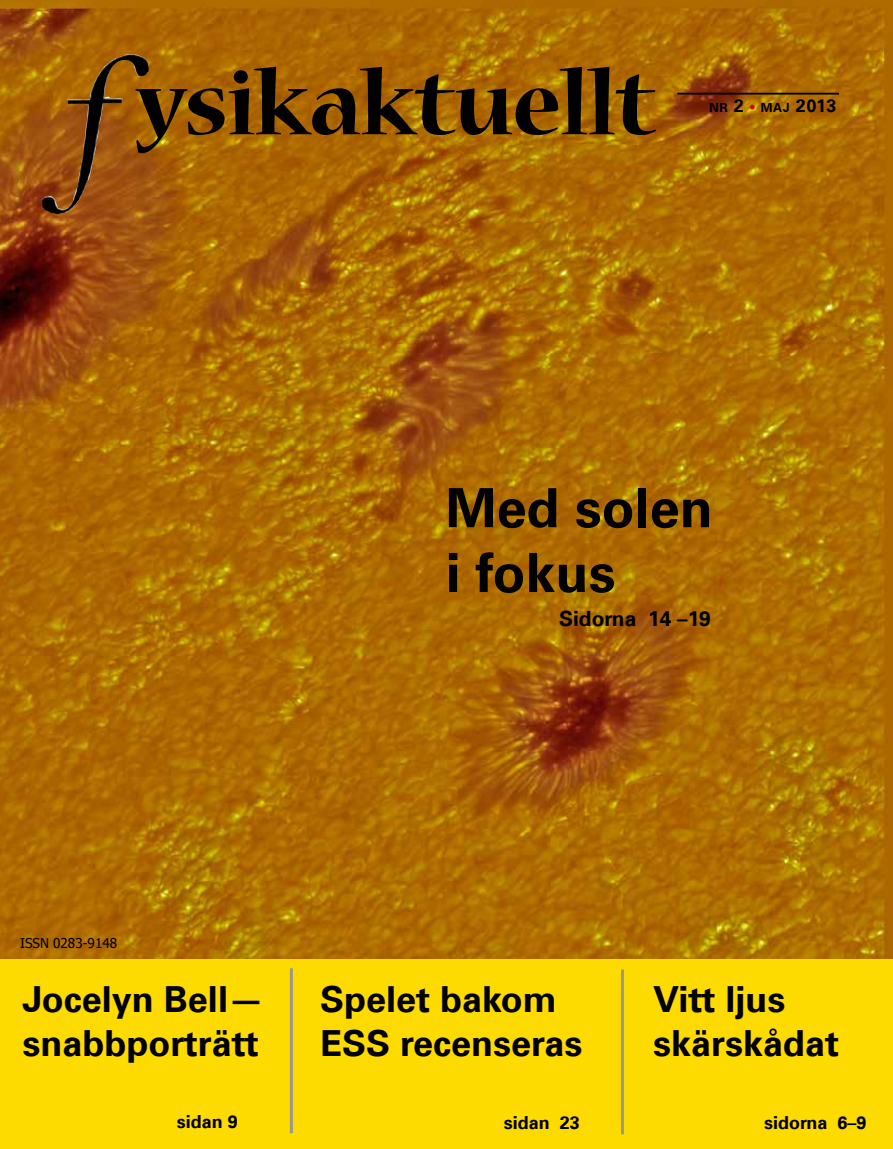
<style>
.page{position:relative;width:893px;height:1149px;background:#fff}
.page>*{position:absolute;margin:0;border:0;box-sizing:border-box;transform-origin:0 0}
.t1{font:700 99px "Nueva Std";letter-spacing:-.01em;color:#000}
.t2{font:700 54px/64.8px "Univers LT";color:#000}
.t3{font:700 36px/43.2px "Univers LT";color:#000}
.t4{font:700 21px "Univers LT";color:#000}
.t5{font:700 18px "Univers LT";color:#000}
.t6{font:13.5px "Tahoma";color:#000}
.t7{font:700 12.6px "Univers LT";color:#000}
.s1{font-size:18px}
.s2{font-size:13.5px;color:#cd1013}
</style>
<div class="page">
<img style="left:0;top:0;width:893px;height:959px">
<div style="left:0;top:959px;width:893px;height:189px;background:#fdda00"></div>
<hr style="left:290px;top:968px;width:3px;height:164px;background:#9c9887">
<hr style="left:621px;top:969px;width:3px;height:164px;background:#9c9887">
<hr style="left:677px;top:93px;width:162px;height:1px;background:#000">
<img style="left:42px;top:54px;width:93px;height:160px">
<h1 class="t1" style="left:136px;top:58px;width:520px">ysikaktuellt</h1>
<p class="t7" style="left:709px;top:100px;width:129px">NR <span class="s1">2</span> <span class="s2">•</span> MAJ <span class="s1">2013</span></p>
<h2 class="t2" style="left:446px;top:476px;width:269px">Med solen i fokus</h2>
<p class="t4" style="left:559px;top:606px;width:153px">Sidorna 14 –19</p>
<p class="t6" style="left:20px;top:933px;width:99px">ISSN 0283-9148</p>
<p class="t3" style="left:22px;top:978px;width:243px">Jocelyn Bell— snabbporträtt</p>
<p class="t5" style="left:177px;top:1110px;width:63px">sidan 9</p>
<p class="t3" style="left:320px;top:978px;width:264px">Spelet bakom<br>ESS recenseras</p>
<p class="t5" style="left:504px;top:1111px;width:78px">sidan 23</p>
<p class="t3" style="left:653px;top:978px;width:188px">Vitt ljus skärskådat</p>
<p class="t5" style="left:764px;top:1111px;width:104px">sidorna 6–9</p>
</div>
